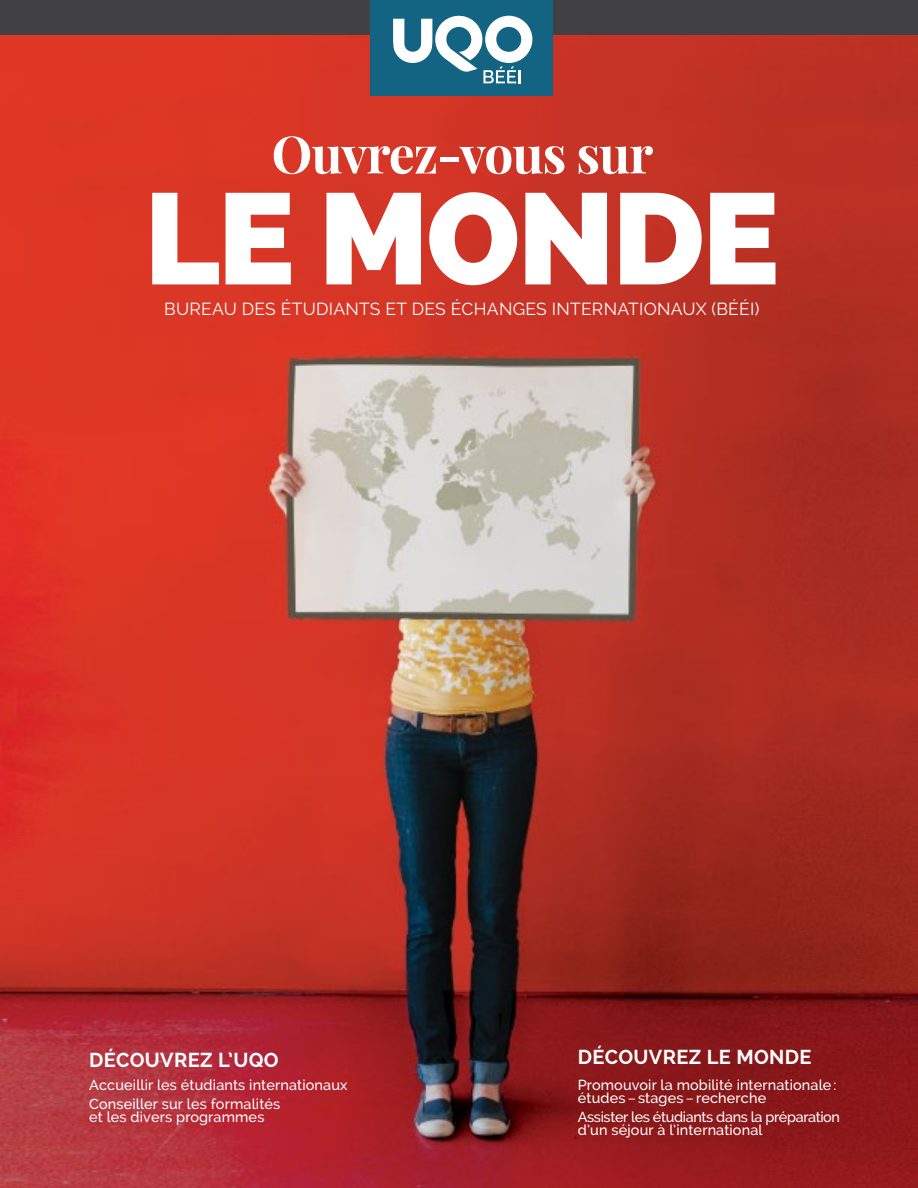
<style>
.page{position:relative;width:918px;height:1188px;background:#fff}
.page>*{position:absolute;margin:0;border:0;box-sizing:border-box;transform-origin:0 0}
.t1{font:800 129.15px "Raleway";letter-spacing:-.02em;color:#fff}
.t2{font:700 51.45px "Playfair Display";letter-spacing:-.02em;color:#fff}
.t3{font:700 20.1px "Raleway";letter-spacing:.015em;color:#fff}
.t4{font:17.4px "Raleway";letter-spacing:.015em;color:#fff}
.t5{font:500 14.4px/19px "Raleway";letter-spacing:.01em;color:#fff}
.t6{font:500 14.4px/13.2px "Raleway";letter-spacing:-.025em;color:#fff}
.s1{font-weight:400}
</style>
<div class="page">
<img style="left:0;top:34px;width:918px;height:1154px">
<div style="left:0;top:0;width:918px;height:34px;background:#414042"></div>
<div style="left:371px;top:0;width:182px;height:96px;background:#136482"></div>
<svg style="left:393px;top:15px;width:139px;height:68px"></svg>
<h2 class="t2" style="left:272px;top:122px;width:383px">Ouvrez-vous sur</h2>
<h1 class="t1" style="left:144px;top:164px;width:637px">LE MONDE</h1>
<p class="t4" style="left:164px;top:299px;width:597px">BUREAU DES ÉTUDIANTS ET DES ÉCHANGES INTERNATIONAUX (BÉÉI)</p>
<h3 class="t3" style="left:89px;top:1048px;width:191px">DÉCOUVREZ L’UQO</h3>
<h3 class="t3" style="left:578px;top:1045px;width:235px">DÉCOUVREZ LE MONDE</h3>
<p class="t5" style="left:89px;top:1075px;width:260px">Accueillir les étudiants internationaux<br>Conseiller sur les formalités</p>
<p class="t5" style="left:89px;top:1108px;width:177px">et les divers programmes</p>
<p class="t5" style="left:578px;top:1078px;width:260px;line-height:13.2px">Promouvoir la mobilité internationale: études <span class="s1">–</span> stages <span class="s1">–</span> recherche</p>
<p class="t6" style="left:578px;top:1110px;width:264px">Assister les étudiants dans la préparation d’un séjour à l’international</p>
</div>
